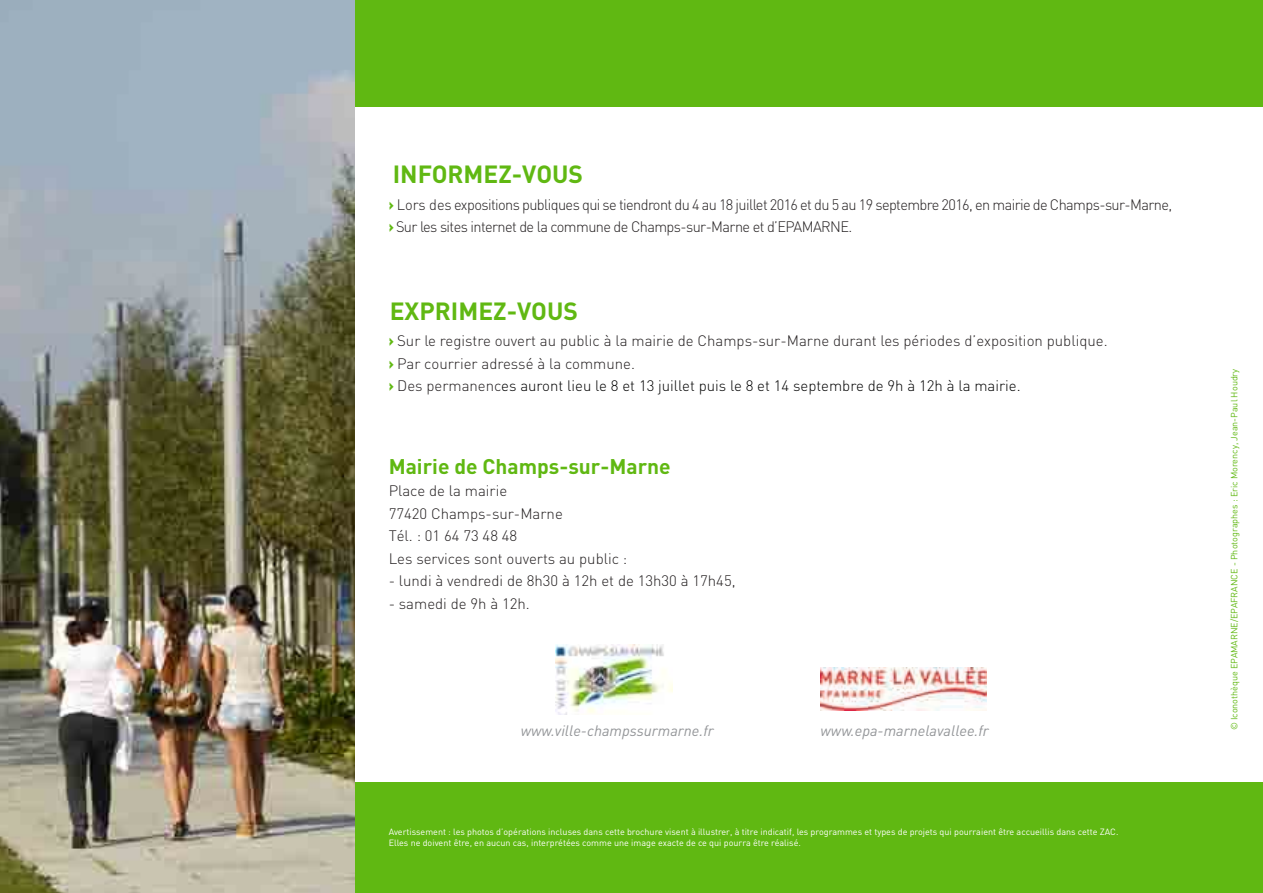
<style>
.page{position:relative;width:1263px;height:893px;background:#fff}
.page>*{position:absolute;margin:0;border:0;box-sizing:border-box;transform-origin:0 0}
.t1{font:700 24.6px "DIN";color:#60b812}
.t2{font:700 21px "DIN";color:#60b812}
.t3{font:300 15px/22.5px "DIN";color:#231f20}
.t4{font:300 15px/22.5px "DIN";letter-spacing:-.04em;color:#231f20}
.t5{font:italic 15px "DIN";color:#939598}
.t6{font:9px/10.8px "DIN";color:#fff}
.t7{font:9px "DIN";color:#60b812}
.s1{font-weight:900;color:#60b812}
.s2{color:#000}
</style>
<div class="page">
<div style="left:0;top:782px;width:1263px;height:111px;background:#60b812"></div>
<div style="left:0;top:0;width:1263px;height:106px;background:#60b812"></div>
<img style="left:0;top:0;width:354px;height:893px">
<img style="left:555px;top:644px;width:117px;height:70px">
<img style="left:820px;top:667px;width:166px;height:44px">
<h1 class="t1" style="left:393px;top:158px;width:192px">INFORMEZ-VOUS</h1>
<p class="t4" style="left:389px;top:193px;width:785px"><span class="s1">›</span> Lors des expositions publiques qui se tiendront du 4 au 18 juillet 2016 et du 5 au 19 septembre 2016, en mairie de Champs-sur-Marne, <span class="s1">›</span> Sur les sites internet de la commune de Champs-sur-Marne et d’EPAMARNE.</p>
<h1 class="t1" style="left:390px;top:295px;width:190px">EXPRIMEZ-VOUS</h1>
<p class="t3" style="left:389px;top:329px;width:720px"><span class="s1">›</span> Sur le registre ouvert au public à la mairie de Champs-sur-Marne durant les périodes d’exposition publique. <span class="s1">›</span> Par courrier adressé à la commune.<br><span class="s1">›</span> Des permanenc<span class="s2">es auront lieu le 8 et 13 juillet puis le 8 et 14 septembre de 9h à 12h à la mairie.</span></p>
<h2 class="t2" style="left:389px;top:452px;width:284px">Mairie de Champs-sur-Marne</h2>
<p class="t3" style="left:389px;top:479px;width:240px">Place de la mairie<br>77420 Champs-sur-Marne<br>Tél. : 01 64 73 48 48<br>Les services sont ouverts au public :</p>
<p class="t3" style="left:389px;top:569px;width:348px">- lundi à vendredi de 8h30 à 12h et de 13h30 à 17h45,</p>
<p class="t3" style="left:389px;top:592px;width:143px">- samedi de 9h à 12h.</p>
<p class="t5" style="left:521px;top:722px;width:195px">www.ville-champssurmarne.fr</p>
<p class="t5" style="left:820px;top:722px;width:170px">www.epa-marnelavallee.fr</p>
<p class="t6" style="left:389px;top:826px;width:731px">Avertissement : les photos d’opérations incluses dans cette brochure visent à illustrer, à titre indicatif, les programmes et types de projets qui pourraient être accueillis dans cette ZAC.<br>Elles ne doivent être, en aucun cas, interprétées comme une image exacte de ce qui pourra être réalisé.</p>
<p class="t7" style="left:1229px;top:730px;width:363px;rotate:-90deg">© Iconothèque EPAMARNE/EPAFRANCE - Photographes : Eric Morency, Jean-Paul Houdry</p>
</div>
